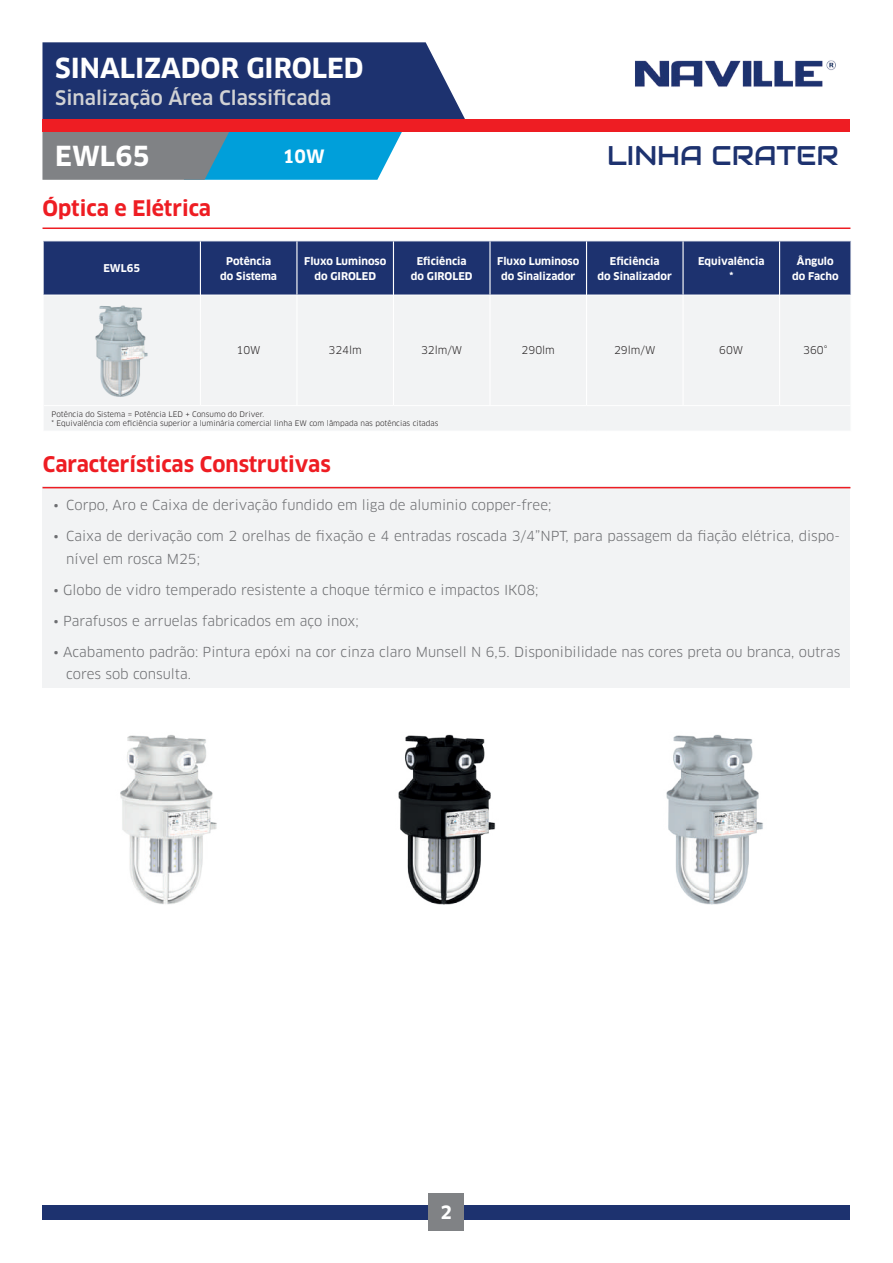
<style>
.page{position:relative;width:893px;height:1263px;background:#fff}
.page>*{position:absolute;margin:0;border:0;box-sizing:border-box;transform-origin:0 0}
.t1{font:700 27px "Clan OT";color:#fff}
.t2{font:27px "Audiowide";color:#1d326f}
.t3{font:700 21px "Clan OT";color:#ee1d23}
.t4{font:500 19.5px "Clan OT";color:#d1d2d4}
.t5{font:700 18px "Clan OT";color:#fff}
.t6{font:13.5px/22.5px "Clan OT";color:#6c6d70}
.t7{font:700 10.5px/15px "Clan OT";color:#fff;text-align:center}
.t8{font:10.5px "Clan OT";color:#231f20}
.t9{font:7.5px/9px "Clan OT";color:#231f20}
</style>
<div class="page">
<svg style="left:42px;top:131px;width:360px;height:49px;background:#4895b2"></svg>
<div style="left:42px;top:42px;width:423px;height:79px;background:#1d326f"></div>
<div style="left:43px;top:119px;width:807px;height:13px;background:#ee1d23"></div>
<div style="left:43px;top:1205px;width:807px;height:13px;background:#1d326f"></div>
<div style="left:429px;top:1194px;width:35px;height:35px;background:#808285"></div>
<img style="left:635px;top:60px;width:201px;height:27px">
<hr style="left:43px;top:227px;width:807px;height:2px;background:#ee1d23">
<div style="left:43px;top:1206px;width:807px;height:13px;background:#1d326f"></div>
<div style="left:429px;top:1195px;width:35px;height:35px;background:#808285"></div>
<div style="left:44px;top:241px;width:806px;height:54px;background:#1d326f"></div>
<div style="left:44px;top:296px;width:806px;height:134px;background:#f2f3f4"></div>
<hr style="left:44px;top:405px;width:156px;height:1px;background:#fff">
<hr style="left:200px;top:405px;width:97px;height:1px;background:#fff">
<hr style="left:297px;top:405px;width:96px;height:1px;background:#fff">
<hr style="left:393px;top:405px;width:97px;height:1px;background:#fff">
<hr style="left:490px;top:405px;width:96px;height:1px;background:#fff">
<hr style="left:586px;top:405px;width:97px;height:1px;background:#fff">
<hr style="left:683px;top:405px;width:97px;height:1px;background:#fff">
<hr style="left:780px;top:405px;width:70px;height:1px;background:#fff">
<hr style="left:200px;top:241px;width:1px;height:54px;background:#fff">
<hr style="left:296px;top:241px;width:1px;height:54px;background:#fff">
<hr style="left:393px;top:241px;width:1px;height:54px;background:#fff">
<hr style="left:489px;top:241px;width:2px;height:54px;background:#fff">
<hr style="left:586px;top:241px;width:1px;height:54px;background:#fff">
<hr style="left:682px;top:241px;width:2px;height:54px;background:#fff">
<hr style="left:779px;top:241px;width:1px;height:54px;background:#fff">
<hr style="left:200px;top:295px;width:1px;height:110px;background:#fff">
<hr style="left:296px;top:295px;width:1px;height:110px;background:#fff">
<hr style="left:393px;top:295px;width:1px;height:110px;background:#fff">
<hr style="left:489px;top:295px;width:2px;height:110px;background:#fff">
<hr style="left:586px;top:295px;width:1px;height:110px;background:#fff">
<hr style="left:682px;top:295px;width:2px;height:110px;background:#fff">
<hr style="left:779px;top:295px;width:1px;height:110px;background:#fff">
<img style="left:94px;top:300px;width:56px;height:101px">
<div style="left:43px;top:487px;width:807px;height:201px;background:#f2f3f4"></div>
<hr style="left:43px;top:487px;width:807px;height:1px;background:#ee1d23">
<img style="left:120px;top:734px;width:643px;height:171px">
<h1 class="t1" style="left:55px;top:52px;width:310px">SINALIZADOR GIROLED</h1>
<h3 class="t4" style="left:55px;top:86px;width:278px">Sinalização Área Classificada</h3>
<h1 class="t1" style="left:55px;top:140px;width:96px">EWL65</h1>
<h3 class="t5" style="left:283px;top:146px;width:43px">10W</h3>
<h2 class="t3" style="left:43px;top:196px;width:170px">Óptica e Elétrica</h2>
<h1 class="t2" style="left:607px;top:138px;width:233px">LINHA CRATER</h1>
<p class="t7" style="left:103px;top:261px;width:38px">EWL65</p>
<p class="t7" style="left:220px;top:253px;width:58px">Potência do Sistema</p>
<p class="t7" style="left:304px;top:253px;width:84px">Fluxo Luminoso do GIROLED</p>
<p class="t7" style="left:411px;top:253px;width:63px">Eficiência do GIROLED</p>
<p class="t7" style="left:497px;top:253px;width:84px">Fluxo Luminoso do Sinalizador</p>
<p class="t7" style="left:598px;top:253px;width:76px">Eficiência<br>do Sinalizador</p>
<p class="t7" style="left:698px;top:253px;width:68px">Equivalência *</p>
<p class="t7" style="left:792px;top:253px;width:48px">Ângulo do Facho</p>
<p class="t8" style="left:237px;top:344px;width:26px">10W</p>
<p class="t8" style="left:329px;top:344px;width:35px">324lm</p>
<p class="t8" style="left:421px;top:344px;width:43px">32lm/W</p>
<p class="t8" style="left:522px;top:344px;width:35px">290lm</p>
<p class="t8" style="left:614px;top:344px;width:43px">29lm/W</p>
<p class="t8" style="left:719px;top:344px;width:26px">60W</p>
<p class="t8" style="left:803px;top:344px;width:26px">360°</p>
<p class="t9" style="left:52px;top:410px;width:388px">Potência do Sistema = Potência LED + Consumo do Driver.<br>* Equivalência com eficiência superior a luminária comercial linha EW com lâmpada nas potências citadas</p>
<h2 class="t3" style="left:43px;top:452px;width:289px">Características Construtivas</h2>
<p class="t6" style="left:54px;top:494px;width:499px">• Corpo, Aro e Caixa de derivação fundido em liga de aluminio copper-free;</p>
<p class="t6" style="left:66px;top:525px;width:775px;text-indent:-13px">• Caixa de derivação com 2 orelhas de fixação e 4 entradas roscada 3/4”NPT, para passagem da fiação elétrica, dispo&shy;nível em rosca M25;</p>
<p class="t6" style="left:54px;top:579px;width:487px">• Globo de vidro temperado resistente a choque térmico e impactos IK08;</p>
<p class="t6" style="left:54px;top:610px;width:307px">• Parafusos e arruelas fabricados em aço inox;</p>
<p class="t6" style="left:66px;top:641px;width:775px;text-indent:-13px">• Acabamento padrão: Pintura epóxi na cor cinza claro Munsell N 6,5. Disponibilidade nas cores preta ou branca, outras cores sob consulta.</p>
<h3 class="t5" style="left:441px;top:1200px;width:13px">2</h3>
</div>
